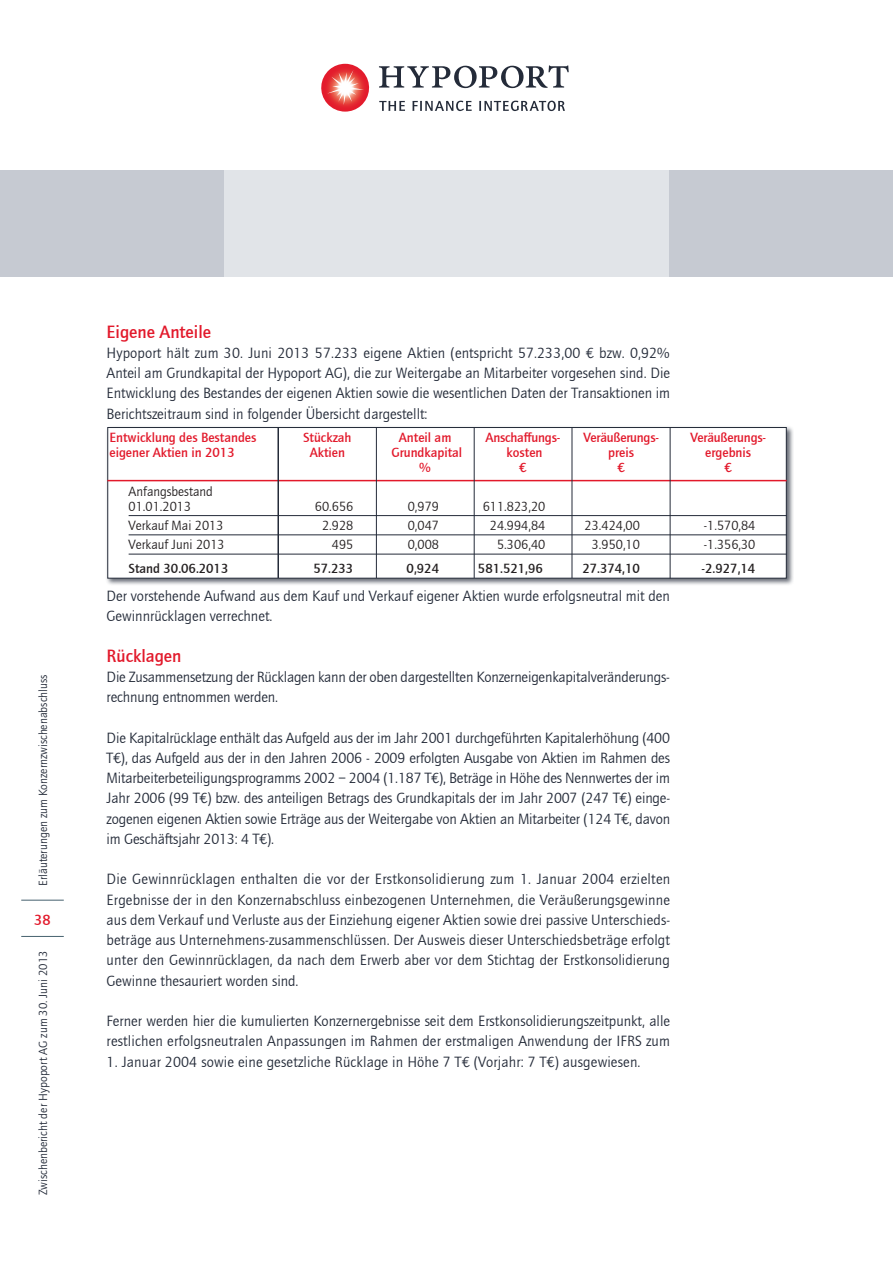
<style>
.page{position:relative;width:893px;height:1263px;background:#fff}
.page>*{position:absolute;margin:0;border:0;box-sizing:border-box;transform-origin:0 0}
.t1{font:500 18px "Quay Sans EF";color:#e2192b}
.t2{font:15px/20.2px "Quay Sans EF";color:#242b39;text-align:justify}
.t3{font:500 15px "Quay Sans EF";color:#e2192b}
.t4{font:13.5px/15px "Quay Sans EF";color:#231f20}
.t5{font:500 13.5px "Quay Sans EF";color:#e2192b}
.t6{font:500 13.5px "Quay Sans EF";color:#231f20}
.t7{font:12px "Quay Sans EF";color:#242b39}
</style>
<div class="page">
<div style="left:172px;top:170px;width:721px;height:106px;background:#e1e4e8"></div>
<svg style="left:379px;top:65px;width:190px;height:23px"></svg>
<svg style="left:379px;top:101px;width:26px;height:10px"></svg>
<svg style="left:412px;top:101px;width:60px;height:10px"></svg>
<svg style="left:479px;top:101px;width:86px;height:10px"></svg>
<svg style="left:321px;top:64px;width:49px;height:48px"></svg>
<hr style="left:21px;top:900px;width:43px;height:1px;background:#46616e">
<hr style="left:21px;top:936px;width:43px;height:1px;background:#46616e">
<div style="left:0;top:170px;width:223px;height:106px;background:#c6cad2"></div>
<div style="left:670px;top:170px;width:223px;height:106px;background:#c6cad2"></div>
<div style="left:106px;top:425px;width:688px;height:161px;background:#242b39;opacity:.7"></div>
<div style="left:107px;top:427px;width:680px;height:151px;background:#fff;border:1px solid #242b39"></div>
<hr style="left:107px;top:480px;width:680px;height:1px;background:#e2192b">
<hr style="left:129px;top:515px;width:658px;height:1px;background:#242b39">
<hr style="left:129px;top:534px;width:658px;height:1px;background:#242b39">
<hr style="left:129px;top:554px;width:658px;height:1px;background:#242b39">
<hr style="left:277px;top:427px;width:2px;height:151px;background:#242b39">
<hr style="left:376px;top:427px;width:1px;height:151px;background:#242b39">
<hr style="left:474px;top:427px;width:1px;height:151px;background:#242b39">
<hr style="left:572px;top:427px;width:1px;height:151px;background:#242b39">
<hr style="left:670px;top:428px;width:1px;height:150px;background:#242b39">
<p class="t7" style="left:36px;top:886px;width:213px;rotate:-90deg">Erläuterungen zum Konzernzwischenabschluss</p>
<p class="t3" style="left:34px;top:911px;width:18px">38</p>
<p class="t7" style="left:36px;top:1195px;width:246px;rotate:-90deg">Zwischenbericht der Hypoport AG zum 30. Juni 2013</p>
<p class="t1" style="left:107px;top:321px;width:106px">Eigene Anteile</p>
<p class="t2" style="left:107px;top:343px;width:565px">Hypoport hält zum 30. Juni 2013 57.233 eigene Aktien (entspricht 57.233,00 € bzw. 0,92% Anteil am Grundkapital der Hypoport AG), die zur Weitergabe an Mitarbeiter vorgesehen sind. Die Entwicklung des Bestandes der eigenen Aktien sowie die wesentlichen Daten der Transaktionen im Berichtszeitraum sind in folgender Übersicht dargestellt:</p>
<p class="t5" style="left:109px;top:430px;width:148px">Entwicklung des Bestandes</p>
<p class="t5" style="left:303px;top:430px;width:50px">Stückzah</p>
<p class="t5" style="left:399px;top:430px;width:54px">Anteil am</p>
<p class="t5" style="left:486px;top:430px;width:76px">Anschaffungs-</p>
<p class="t5" style="left:583px;top:430px;width:77px">Veräußerungs-</p>
<p class="t5" style="left:690px;top:430px;width:77px">Veräußerungs-</p>
<p class="t5" style="left:110px;top:445px;width:127px">eigener Aktien in 2013</p>
<p class="t5" style="left:310px;top:445px;width:37px">Aktien</p>
<p class="t5" style="left:391px;top:445px;width:72px">Grundkapital</p>
<p class="t5" style="left:507px;top:445px;width:37px">kosten</p>
<p class="t5" style="left:608px;top:445px;width:27px">preis</p>
<p class="t5" style="left:705px;top:445px;width:47px">ergebnis</p>
<p class="t5" style="left:419px;top:460px;width:13px">%</p>
<p class="t5" style="left:519px;top:460px;width:9px">€</p>
<p class="t5" style="left:617px;top:460px;width:9px">€</p>
<p class="t5" style="left:724px;top:460px;width:9px">€</p>
<p class="t4" style="left:129px;top:484px;width:86px">Anfangsbestand<br>01.01.2013</p>
<p class="t4" style="left:315px;top:499px;width:40px">60.656</p>
<p class="t4" style="left:408px;top:499px;width:33px">0,979</p>
<p class="t4" style="left:483px;top:499px;width:64px">611.823,20</p>
<p class="t4" style="left:129px;top:518px;width:96px">Verkauf Mai 2013</p>
<p class="t4" style="left:322px;top:518px;width:33px">2.928</p>
<p class="t4" style="left:408px;top:518px;width:33px">0,047</p>
<p class="t4" style="left:490px;top:518px;width:57px">24.994,84</p>
<p class="t4" style="left:584px;top:518px;width:57px">23.424,00</p>
<p class="t4" style="left:704px;top:518px;width:53px">-1.570,84</p>
<p class="t4" style="left:129px;top:538px;width:98px">Verkauf Juni 2013</p>
<p class="t4" style="left:332px;top:538px;width:23px">495</p>
<p class="t4" style="left:408px;top:538px;width:33px">0,008</p>
<p class="t4" style="left:497px;top:538px;width:50px">5.306,40</p>
<p class="t4" style="left:592px;top:538px;width:50px">3.950,10</p>
<p class="t4" style="left:704px;top:538px;width:53px">-1.356,30</p>
<p class="t6" style="left:129px;top:561px;width:101px">Stand 30.06.2013</p>
<p class="t6" style="left:313px;top:561px;width:41px">57.233</p>
<p class="t6" style="left:407px;top:561px;width:34px">0,924</p>
<p class="t6" style="left:478px;top:561px;width:66px">581.521,96</p>
<p class="t6" style="left:582px;top:561px;width:59px">27.374,10</p>
<p class="t6" style="left:702px;top:561px;width:55px">-2.927,14</p>
<p class="t2" style="left:107px;top:586px;width:565px">Der vorstehende Aufwand aus dem Kauf und Verkauf eigener Aktien wurde erfolgsneutral mit den<br>Gewinnrücklagen verrechnet.</p>
<p class="t1" style="left:107px;top:645px;width:76px">Rücklagen</p>
<p class="t2" style="left:107px;top:667px;width:565px">Die Zusammensetzung der Rücklagen kann der oben dargestellten Konzerneigenkapitalveränderungs&shy;rechnung entnommen werden.</p>
<p class="t2" style="left:107px;top:728px;width:565px">Die Kapitalrücklage enthält das Aufgeld aus der im Jahr 2001 durchgeführten Kapitalerhöhung (400<br>T€), das Aufgeld aus der in den Jahren 2006 - 2009 erfolgten Ausgabe von Aktien im Rahmen des Mitarbeiterbeteiligungsprogramms 2002 – 2004 (1.187 T€), Beträge in Höhe des Nennwertes der im Jahr 2006 (99 T€) bzw. des anteiligen Betrags des Grundkapitals der im Jahr 2007 (247 T€) einge&shy;zogenen eigenen Aktien sowie Erträge aus der Weitergabe von Aktien an Mitarbeiter (124 T€, davon im Geschäftsjahr 2013: 4 T€).</p>
<p class="t2" style="left:107px;top:869px;width:565px">Die Gewinnrücklagen enthalten die vor der Erstkonsolidierung zum 1. Januar 2004 erzielten Ergebnisse der in den Konzernabschluss einbezogenen Unternehmen, die Veräußerungsgewinne aus dem Verkauf und Verluste aus der Einziehung eigener Aktien sowie drei passive Unterschieds&shy;beträge aus Unternehmens-zusammenschlüssen. Der Ausweis dieser Unterschiedsbeträge erfolgt unter den Gewinnrücklagen, da nach dem Erwerb aber vor dem Stichtag der Erstkonsolidierung Gewinne thesauriert worden sind.</p>
<p class="t2" style="left:107px;top:1011px;width:565px">Ferner werden hier die kumulierten Konzernergebnisse seit dem Erstkonsolidierungszeitpunkt, alle restlichen erfolgsneutralen Anpassungen im Rahmen der erstmaligen Anwendung der IFRS zum</p>
<p class="t2" style="left:107px;top:1052px;width:535px">1. Januar 2004 sowie eine gesetzliche Rücklage in Höhe 7 T€ (Vorjahr: 7 T€) ausgewiesen.</p>
</div>
